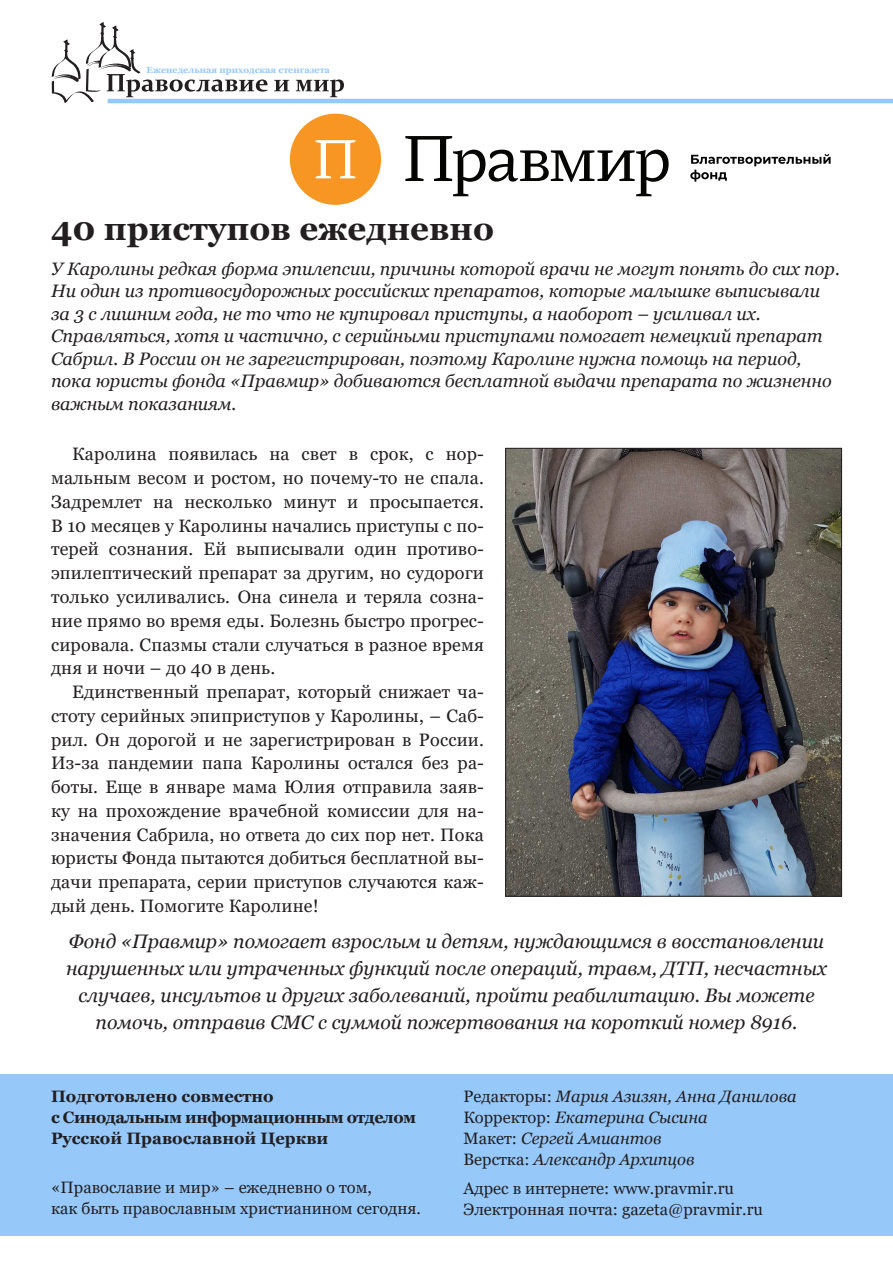
<style>
.page{position:relative;width:893px;height:1263px;background:#fff}
.page>*{position:absolute;margin:0;border:0;box-sizing:border-box;transform-origin:0 0}
.Zagolovok{font:700 33px "Georgia";color:#231f20}
.Преамбула{font:italic 19.5px/27px "Georgia";color:#231f20;text-align:center}
.Text{font:18px/23.7px "Georgia";letter-spacing:.01em;color:#231f20;text-align:justify}
.Преамбула-2{font:italic 18px/22.5px "Georgia";color:#231f20}
.t1{font:16.5px/21px "Georgia";color:#231f20}
.t2{font:italic 16.5px/21px "Georgia";color:#231f20}
.t3{font:700 16.5px/21px "Georgia";color:#231f20}
.t4{font:700 9px "Georgia";color:#96c8fa}
.s1{font-style:normal}
</style>
<div class="page">
<div style="left:0;top:1074px;width:893px;height:162px;background:#96c8fa"></div>
<svg style="left:52px;top:22px;width:215px;height:81px"></svg>
<svg style="left:274px;top:80px;width:15px;height:11px"></svg>
<svg style="left:296px;top:79px;width:48px;height:18px"></svg>
<hr style="left:108px;top:99px;width:785px;height:4px;background:#96c8fa">
<svg style="left:405px;top:136px;width:264px;height:60px"></svg>
<svg style="left:690px;top:154px;width:141px;height:28px"></svg>
<div style="left:290px;top:114px;width:91px;height:91px;background:#f79622;border-radius:50%"></div>
<svg style="left:316px;top:140px;width:39px;height:38px"></svg>
<img style="left:507px;top:450px;width:333px;height:444px">
<div style="left:505px;top:448px;width:337px;height:448px;border:1px solid #231f20"></div>
<p class="t4" style="left:147px;top:64px;width:185px">Еженедельная приходская стенгазета</p>
<p class="Zagolovok" style="left:51px;top:207px;width:444px">40 приступов ежедневно</p>
<p class="Преамбула-2" style="left:51px;top:258px;width:790px">У Каролины редкая форма эпилепсии, причины которой врачи не могут понять до сих пор.<br>Ни один из противосудорожных российских препаратов, которые малышке выписывали за 3 с лишним года, не то что не купировал приступы, а наоборот – усиливал их.<br>Справляться, хотя и частично, с серийными приступами помогает немецкий препарат Сабрил. В России он не зарегистрирован, поэтому Каролине нужна помощь на период, пока юристы фонда «Правмир» добиваются бесплатной выдачи препарата по жизненно важным показаниям.</p>
<p class="Text" style="left:51px;top:443px;width:434px;text-indent:21px">Каролина появилась на свет в срок, с нор&shy;мальным весом и ростом, но почему-то не спала.<br>Задремлет на несколько минут и просыпается.<br>В 10 месяцев у Каролины начались приступы с по&shy;терей сознания. Ей выписывали один противо&shy;эпилептический препарат за другим, но судороги только усиливались. Она синела и теряла созна&shy;ние прямо во время еды. Болезнь быстро прогрес&shy;сировала. Спазмы стали случаться в разное время дня и ночи – до 40 в день.</p>
<p class="Text" style="left:51px;top:680px;width:434px;text-indent:21px">Единственный препарат, который снижает ча&shy;стоту серийных эпиприступов у Каролины, – Саб&shy;рил. Он дорогой и не зарегистрирован в России.<br>Из-за пандемии папа Каролины остался без ра&shy;боты. Еще в январе мама Юлия отправила заяв&shy;ку на прохождение врачебной комиссии для на&shy;значения Сабрила, но ответа до сих пор нет. Пока юристы Фонда пытаются добиться бесплатной вы&shy;дачи препарата, серии приступов случаются каж&shy;дый день. Помогите Каролине!</p>
<p class="Преамбула" style="left:66px;top:927px;width:762px">Фонд «Правмир» помогает взрослым и детям, нуждающимся в восстановлении нарушенных или утраченных функций после операций, травм, ДТП, несчастных случаев, инсультов и других заболеваний, пройти реабилитацию. Вы можете помочь, отправив СМС с суммой пожертвования на короткий номер 8916.</p>
<p class="t3" style="left:51px;top:1085px;width:367px">Подготовлено совместно<br>с Синодальным информационным отделом<br>Русской Православной Церкви</p>
<p class="t1" style="left:51px;top:1177px;width:372px">«Православие и мир» – ежедневно о том,<br>как быть православным христианином сегодня.</p>
<p class="t2" style="left:463px;top:1086px;width:335px"><span class="s1">Редакторы:</span> Мария Азизян, Анна Данилова<br><span class="s1">Корректор:</span> Екатерина Сысина<br><span class="s1">Макет:</span> Сергей Амиантов<br><span class="s1">Верстка:</span> Александр Архипцов</p>
<p class="t1" style="left:463px;top:1178px;width:301px">Адрес в интернете: www.pravmir.ru<br>Электронная почта: gazeta@pravmir.ru</p>
</div>
